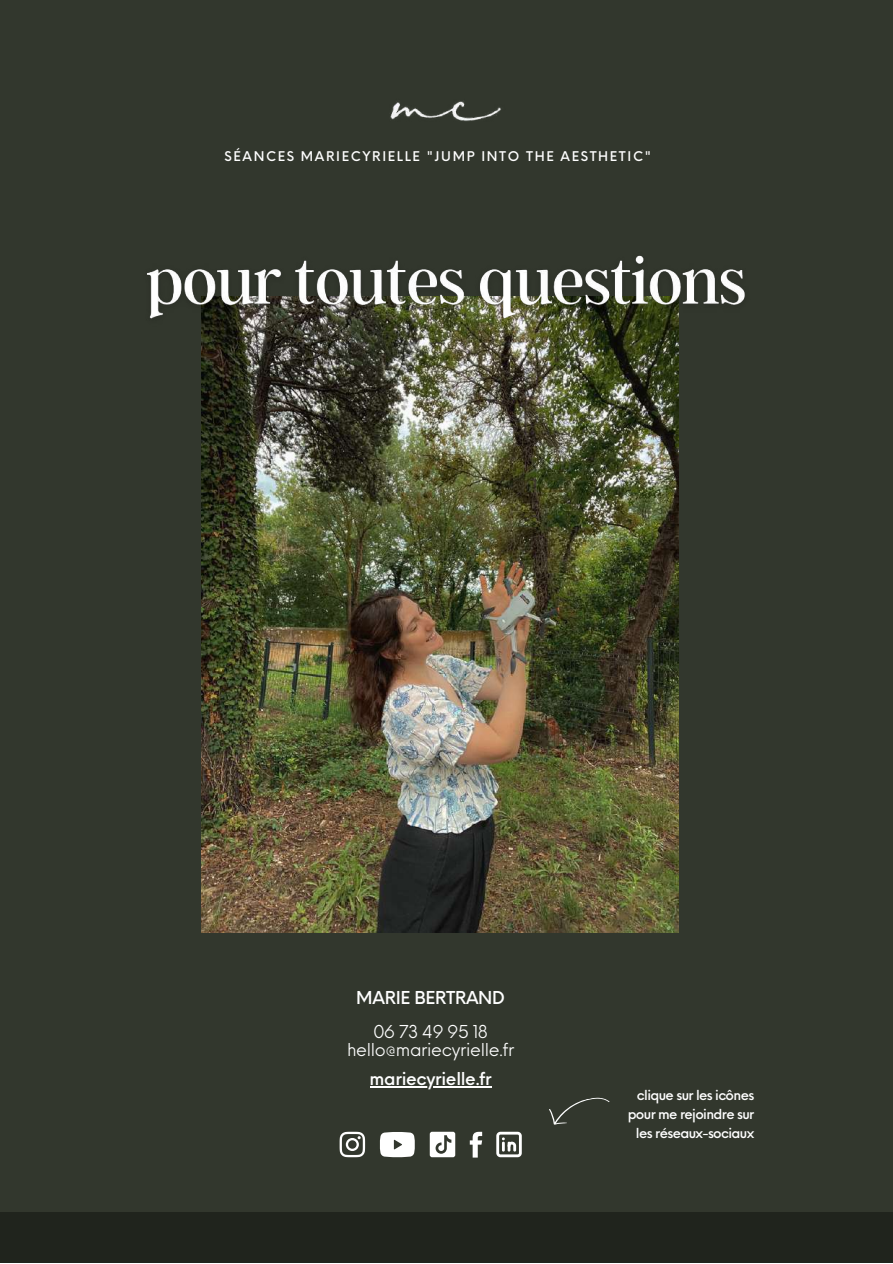
<style>
.page{position:relative;width:893px;height:1264px;background:#fff}
.page>*{position:absolute;margin:0;border:0;box-sizing:border-box;transform-origin:0 0}
.t1{font:17.4px "Neue Einstellung";letter-spacing:-.02em;color:#fff}
.t2{font:500 17.4px "Neue Einstellung";letter-spacing:-.02em;color:#fff}
.t3{font:500 13.5px/19px "Neue Einstellung";letter-spacing:-.045em;color:#fff;text-align:right}
.t4{font:500 13.05px "Neue Einstellung";letter-spacing:.125em;color:#fff}
</style>
<div class="page">
<div style="left:0;top:0;width:892px;height:1262px;background:#32372d"></div>
<img style="left:202px;top:332px;width:476px;height:600px">
<img style="left:390px;top:101px;width:111px;height:20px">
<div style="left:0;top:1212px;width:892px;height:50px;background:#20241d"></div>
<svg style="left:339px;top:1131px;width:26px;height:26px"></svg>
<svg style="left:470px;top:1131px;width:12px;height:26px"></svg>
<svg style="left:430px;top:1131px;width:25px;height:26px"></svg>
<svg style="left:496px;top:1131px;width:25px;height:26px"></svg>
<svg style="left:379px;top:1132px;width:36px;height:25px"></svg>
<svg style="left:549px;top:1097px;width:61px;height:28px"></svg>
<hr style="left:369px;top:1086px;width:122px;height:1px;background:#fff">
<img style="left:147px;top:255px;width:598px;height:77px">
<p class="t4" style="left:225px;top:144px;width:428px">SÉANCES MARIECYRIELLE "JUMP INTO THE AESTHETIC"</p>
<p class="t2" style="left:356px;top:982px;width:150px">MARIE BERTRAND</p>
<p class="t1" style="left:347px;top:1033px;width:169px">hello@mariecyrielle.fr</p>
<p class="t2" style="left:369px;top:1063px;width:124px">mariecyrielle.fr</p>
<p class="t1" style="left:373px;top:1015px;width:116px">06 73 49 95 18</p>
<p class="t3" style="left:627px;top:1084px;width:128px">clique sur les icônes pour me rejoindre sur les réseaux-sociaux</p>
</div>
